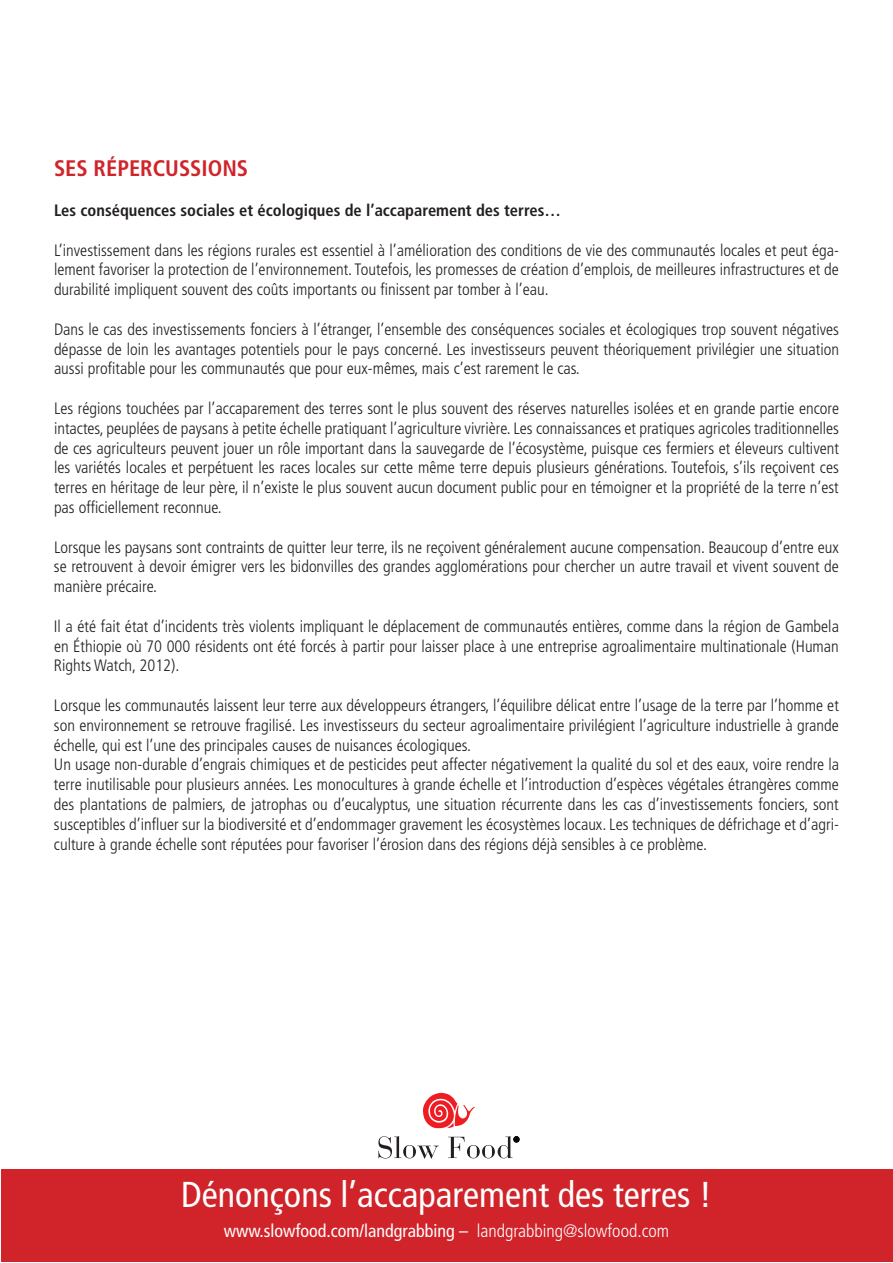
<style>
.page{position:relative;width:893px;height:1263px;background:#fff}
.page>*{position:absolute;margin:0;border:0;box-sizing:border-box;transform-origin:0 0}
.t1{font:condensed 36px "Frutiger";color:#fff}
.t2{font:700 condensed 22.5px "Frutiger";color:#d1232a}
.t3{font:condensed 18px "Frutiger";color:#fff}
.t4{font:300 condensed 16.5px/19.8px "Frutiger";color:#231f20;text-align:justify}
.t5{font:700 condensed 16.5px "Frutiger";color:#231f20}
.s1{font-weight:300}
</style>
<div class="page">
<div style="left:1px;top:1169px;width:891px;height:93px;background:#d1232a"></div>
<svg style="left:423px;top:1093px;width:52px;height:36px"></svg>
<svg style="left:378px;top:1136px;width:61px;height:23px"></svg>
<svg style="left:448px;top:1136px;width:71px;height:22px"></svg>
<h2 class="t2" style="left:54px;top:155px;width:196px">SES RÉPERCUSSIONS</h2>
<p class="t5" style="left:54px;top:200px;width:509px">Les conséquences sociales et écologiques de l’accaparement des terres…</p>
<p class="t4" style="left:54px;top:240px;width:786px">L’investissement dans les régions rurales est essentiel à l’amélioration des conditions de vie des communautés locales et peut éga&shy;lement favoriser la protection de l’environnement. Toutefois, les promesses de création d’emplois, de meilleures infrastructures et de durabilité impliquent souvent des coûts importants ou finissent par tomber à l’eau.</p>
<p class="t4" style="left:54px;top:319px;width:786px">Dans le cas des investissements fonciers à l’étranger, l’ensemble des conséquences sociales et écologiques trop souvent négatives dépasse de loin les avantages potentiels pour le pays concerné. Les investisseurs peuvent théoriquement privilégier une situation aussi profitable pour les communautés que pour eux-mêmes, mais c’est rarement le cas.</p>
<p class="t4" style="left:54px;top:399px;width:786px">Les régions touchées par l’accaparement des terres sont le plus souvent des réserves naturelles isolées et en grande partie encore intactes, peuplées de paysans à petite échelle pratiquant l’agriculture vivrière. Les connaissances et pratiques agricoles traditionnelles de ces agriculteurs peuvent jouer un rôle important dans la sauvegarde de l’écosystème, puisque ces fermiers et éleveurs cultivent les variétés locales et perpétuent les races locales sur cette même terre depuis plusieurs générations. Toutefois, s’ils reçoivent ces terres en héritage de leur père, il n’existe le plus souvent aucun document public pour en témoigner et la propriété de la terre n’est pas officiellement reconnue.</p>
<p class="t4" style="left:54px;top:537px;width:786px">Lorsque les paysans sont contraints de quitter leur terre, ils ne reçoivent généralement aucune compensation. Beaucoup d’entre eux se retrouvent à devoir émigrer vers les bidonvilles des grandes agglomérations pour chercher un autre travail et vivent souvent de manière précaire.</p>
<p class="t4" style="left:54px;top:616px;width:786px">Il a été fait état d’incidents très violents impliquant le déplacement de communautés entières, comme dans la région de Gambela en Éthiopie où 70 000 résidents ont été forcés à partir pour laisser place à une entreprise agroalimentaire multinationale (Human Rights Watch, 2012).</p>
<p class="t4" style="left:54px;top:696px;width:787px;text-align:left">Lorsque les communautés laissent leur terre aux développeurs étrangers, l’équilibre délicat entre l’usage de la terre par l’homme et son environnement se retrouve fragilisé. Les investisseurs du secteur agroalimentaire privilégient l’agriculture industrielle à grande échelle, qui est l’une des principales causes de nuisances écologiques.<br>Un usage non-durable d’engrais chimiques et de pesticides peut affecter négativement la qualité du sol et des eaux, voire rendre la terre inutilisable pour plusieurs années. Les monocultures à grande échelle et l’introduction d’espèces végétales étrangères comme des plantations de palmiers, de jatrophas ou d’eucalyptus, une situation récurrente dans les cas d’investissements fonciers, sont susceptibles d’influer sur la biodiversité et d’endommager gravement les écosystèmes locaux. Les techniques de défrichage et d’agri&shy;culture à grande échelle sont réputées pour favoriser l’érosion dans des régions déjà sensibles à ce problème.</p>
<h1 class="t1" style="left:181px;top:1173px;width:532px">Dénonçons l’accaparement des terres !</h1>
<p class="t3" style="left:224px;top:1220px;width:447px">www.slowfood.com/landgrabbing – <span class="s1">landgrabbing@slowfood.com</span></p>
</div>
